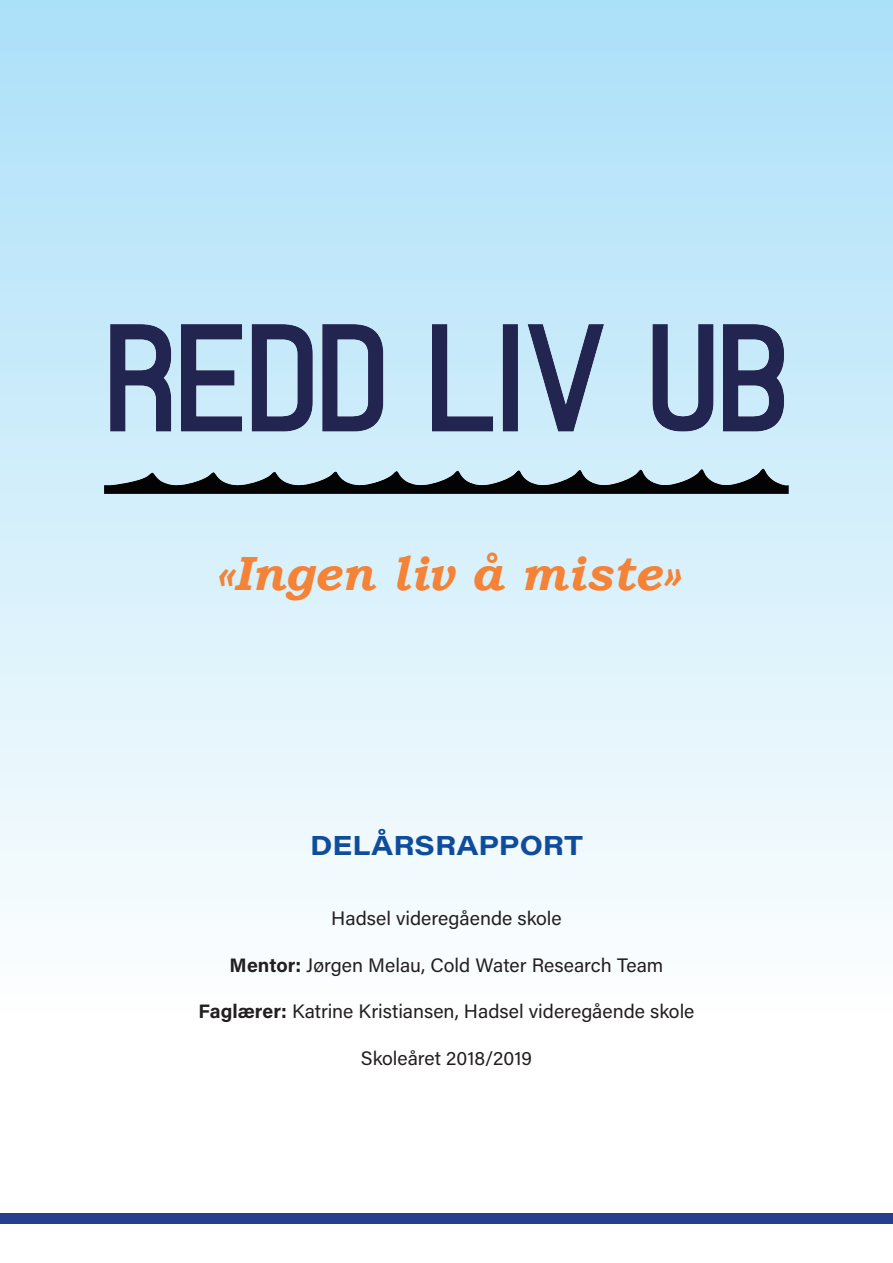
<style>
.page{position:relative;width:893px;height:1263px;background:#fff}
.page>*{position:absolute;margin:0;border:0;box-sizing:border-box;transform-origin:0 0}
.t1{font:italic 700 48px "Bookman Old Style";letter-spacing:.005em;color:#f48237}
.t2{font:700 27px "Acumin Pro Wide";letter-spacing:.005em;color:#0f4c9c}
.t3{font:19.5px "Acumin Pro";color:#231f20}
.s1{font-weight:700}
</style>
<div class="page">
<div style="left:0;top:0;width:893px;height:1024px;background:linear-gradient(to bottom,#abe0f9,#fefefe)"></div>
<img style="left:103px;top:302px;width:687px;height:202px">
<div style="left:0;top:1213px;width:893px;height:11px;background:#253f8e"></div>
<p class="t1" style="left:215px;top:538px;width:466px">«Ingen liv å miste»</p>
<p class="t2" style="left:310px;top:825px;width:274px">DELÅRSRAPPORT</p>
<p class="t3" style="left:331px;top:904px;width:232px">Hadsel videregående skole</p>
<p class="t3" style="left:230px;top:951px;width:435px"><span class="s1">Mentor:</span> Jørgen Melau, Cold Water Research Team</p>
<p class="t3" style="left:198px;top:998px;width:497px"><span class="s1">Faglærer:</span> Katrine Kristiansen, Hadsel videregående skole</p>
<p class="t3" style="left:361px;top:1045px;width:173px">Skoleåret 2018/2019</p>
</div>
